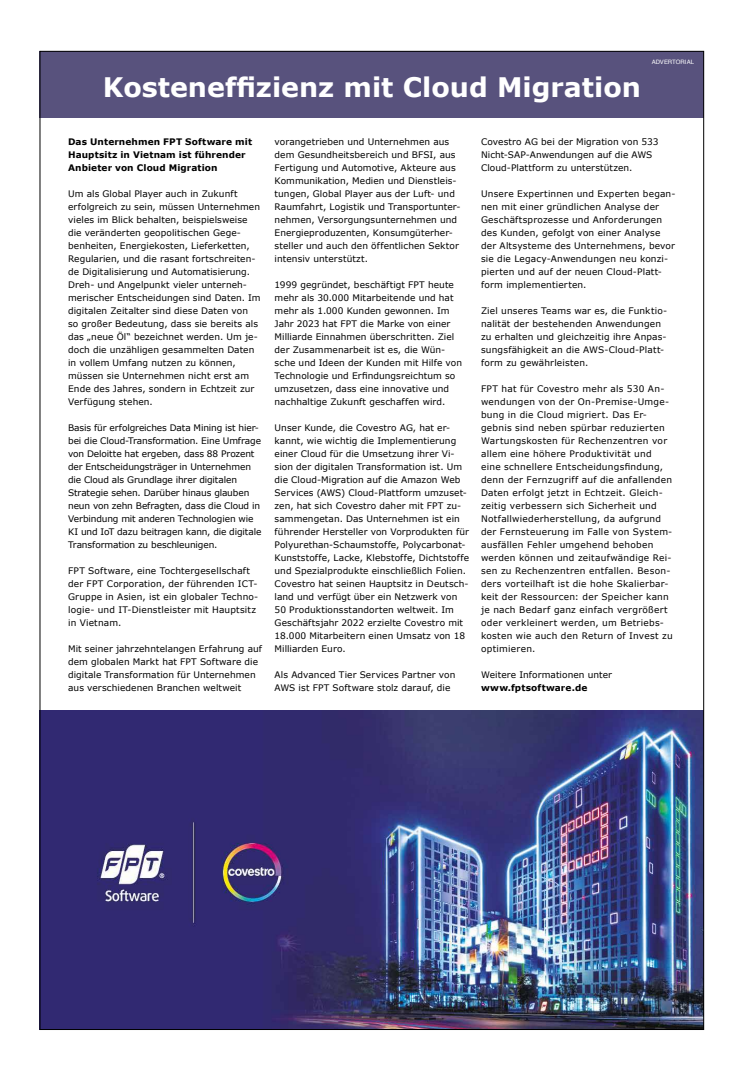
<style>
.page{position:relative;width:738px;height:1078px;background:#fff}
.page>*{position:absolute;margin:0;border:0;box-sizing:border-box;transform-origin:0 0}
.t1{font:700 26.9px "Verdana";color:#fff}
.t2{font:9px/13px "Verdana";letter-spacing:.01em;color:#000}
.t3{font:9px/13px "Verdana";letter-spacing:-.015em;color:#000}
.t4{font:700 9px/13px "Verdana";letter-spacing:.01em;color:#000}
.t5{font:6px "Helvetica";letter-spacing:.005em;color:#fff}
</style>
<div class="page">
<div style="left:40px;top:51px;width:663px;height:67px;background:#58527d"></div>
<img style="left:42px;top:710px;width:659px;height:317px">
<h1 class="t1" style="left:103px;top:69px;width:539px">Kosteneffizienz mit Cloud Migration</h1>
<p class="t5" style="left:651px;top:57px;width:44px">ADVERTORIAL</p>
<p class="t4" style="left:68px;top:135px;width:185px">Das Unternehmen FPT Software mit<br>Hauptsitz in Vietnam ist führender<br>Anbieter von Cloud Migration</p>
<p class="t2" style="left:68px;top:187px;width:194px">Um als Global Player auch in Zukunft erfolgreich zu sein, müssen Unternehmen vieles im Blick behalten, beispielsweise die veränderten geopolitischen Gege&shy;benheiten, Energiekosten, Lieferketten, Regularien, und die rasant fortschreiten&shy;de Digitalisierung und Automatisierung.<br>Dreh- und Angelpunkt vieler unterneh&shy;merischer Entscheidungen sind Daten. Im digitalen Zeitalter sind diese Daten von<br>so großer Bedeutung, dass sie bereits als das „neue Öl“ bezeichnet werden. Um je&shy;doch die unzähligen gesammelten Daten in vollem Umfang nutzen zu können, müssen sie Unternehmen nicht erst am Ende des Jahres, sondern in Echtzeit zur Verfügung stehen.</p>
<p class="t3" style="left:68px;top:421px;width:195px">Basis für erfolgreiches Data Mining ist hier&shy;bei die Cloud-Transformation. Eine Umfrage von Deloitte hat ergeben, dass 88 Prozent der Entscheidungsträger in Unternehmen die Cloud als Grundlage ihrer digitalen Strategie sehen. Darüber hinaus glauben neun von zehn Befragten, dass die Cloud in Verbindung mit anderen Technologien wie KI und IoT dazu beitragen kann, die digitale Transformation zu beschleunigen.</p>
<p class="t2" style="left:68px;top:564px;width:192px">FPT Software, eine Tochtergesellschaft der FPT Corporation, der führenden ICT-Gruppe in Asien, ist ein globaler Techno&shy;logie- und IT-Dienstleister mit Hauptsitz in Vietnam.</p>
<p class="t2" style="left:68px;top:642px;width:195px">Mit seiner jahrzehntelangen Erfahrung auf dem globalen Markt hat FPT Software die digitale Transformation für Unternehmen aus verschiedenen Branchen weltweit</p>
<p class="t2" style="left:274px;top:135px;width:187px">vorangetrieben und Unternehmen aus dem Gesundheitsbereich und BFSI, aus Fertigung und Automotive, Akteure aus Kommunikation, Medien und Dienstleis&shy;tungen, Global Player aus der Luft- und Raumfahrt, Logistik und Transportunter&shy;nehmen, Versorgungsunternehmen und Energieproduzenten, Konsumgüterher&shy;steller und auch den öffentlichen Sektor intensiv unterstützt.</p>
<p class="t2" style="left:274px;top:278px;width:189px">1999 gegründet, beschäftigt FPT heute mehr als 30.000 Mitarbeitende und hat mehr als 1.000 Kunden gewonnen. Im Jahr 2023 hat FPT die Marke von einer Milliarde Einnahmen überschritten. Ziel der Zusammenarbeit ist es, die Wün&shy;sche und Ideen der Kunden mit Hilfe von Technologie und Erfindungsreichtum so umzusetzen, dass eine innovative und nachhaltige Zukunft geschaffen wird.</p>
<p class="t2" style="left:274px;top:421px;width:196px">Unser Kunde, die Covestro AG, hat er&shy;kannt, wie wichtig die Implementierung einer Cloud für die Umsetzung ihrer Vi&shy;sion der digitalen Transformation ist. Um die Cloud-Migration auf die Amazon Web Services (AWS) Cloud-Plattform umzuset&shy;zen, hat sich Covestro daher mit FPT zu&shy;sammengetan. Das Unternehmen ist ein führender Hersteller von Vorprodukten für Polyurethan-Schaumstoffe, Polycarbonat-Kunststoffe, Lacke, Klebstoffe, Dichtstoffe und Spezialprodukte einschließlich Folien.<br>Covestro hat seinen Hauptsitz in Deutsch&shy;land und verfügt über ein Netzwerk von 50 Produktionsstandorten weltweit. Im Geschäftsjahr 2022 erzielte Covestro mit 18.000 Mitarbeitern einen Umsatz von 18<br>Milliarden Euro.</p>
<p class="t2" style="left:274px;top:668px;width:182px">Als Advanced Tier Services Partner von<br>AWS ist FPT Software stolz darauf, die</p>
<p class="t2" style="left:480px;top:135px;width:179px">Covestro AG bei der Migration von 533<br>Nicht-SAP-Anwendungen auf die AWS<br>Cloud-Plattform zu unterstützen.</p>
<p class="t2" style="left:480px;top:187px;width:196px">Unsere Expertinnen und Experten began&shy;nen mit einer gründlichen Analyse der Geschäftsprozesse und Anforderungen des Kunden, gefolgt von einer Analyse der Altsysteme des Unternehmens, bevor sie die Legacy-Anwendungen neu konzi&shy;pierten und auf der neuen Cloud-Platt&shy;form implementierten.</p>
<p class="t2" style="left:480px;top:304px;width:187px">Ziel unseres Teams war es, die Funktio&shy;nalität der bestehenden Anwendungen zu erhalten und gleichzeitig ihre Anpas&shy;sungsfähigkeit an die AWS-Cloud-Platt&shy;form zu gewährleisten.</p>
<p class="t2" style="left:480px;top:382px;width:193px">FPT hat für Covestro mehr als 530 An&shy;wendungen von der On-Premise-Umge&shy;bung in die Cloud migriert. Das Er&shy;gebnis sind neben spürbar reduzierten Wartungskosten für Rechenzentren vor allem eine höhere Produktivität und eine schnellere Entscheidungsfindung, denn der Fernzugriff auf die anfallenden Daten erfolgt jetzt in Echtzeit. Gleich&shy;zeitig verbessern sich Sicherheit und Notfallwiederherstellung, da aufgrund der Fernsteuerung im Falle von System&shy;ausfällen Fehler umgehend behoben werden können und zeitaufwändige Rei&shy;sen zu Rechenzentren entfallen. Beson&shy;ders vorteilhaft ist die hohe Skalierbar&shy;keit der Ressourcen: der Speicher kann je nach Bedarf ganz einfach vergrößert oder verkleinert werden, um Betriebs&shy;kosten wie auch den Return of Invest zu optimieren.</p>
<p class="t2" style="left:480px;top:668px;width:132px">Weitere Informationen unter</p>
<p class="t4" style="left:480px;top:681px;width:108px">www.fptsoftware.de</p>
</div>
